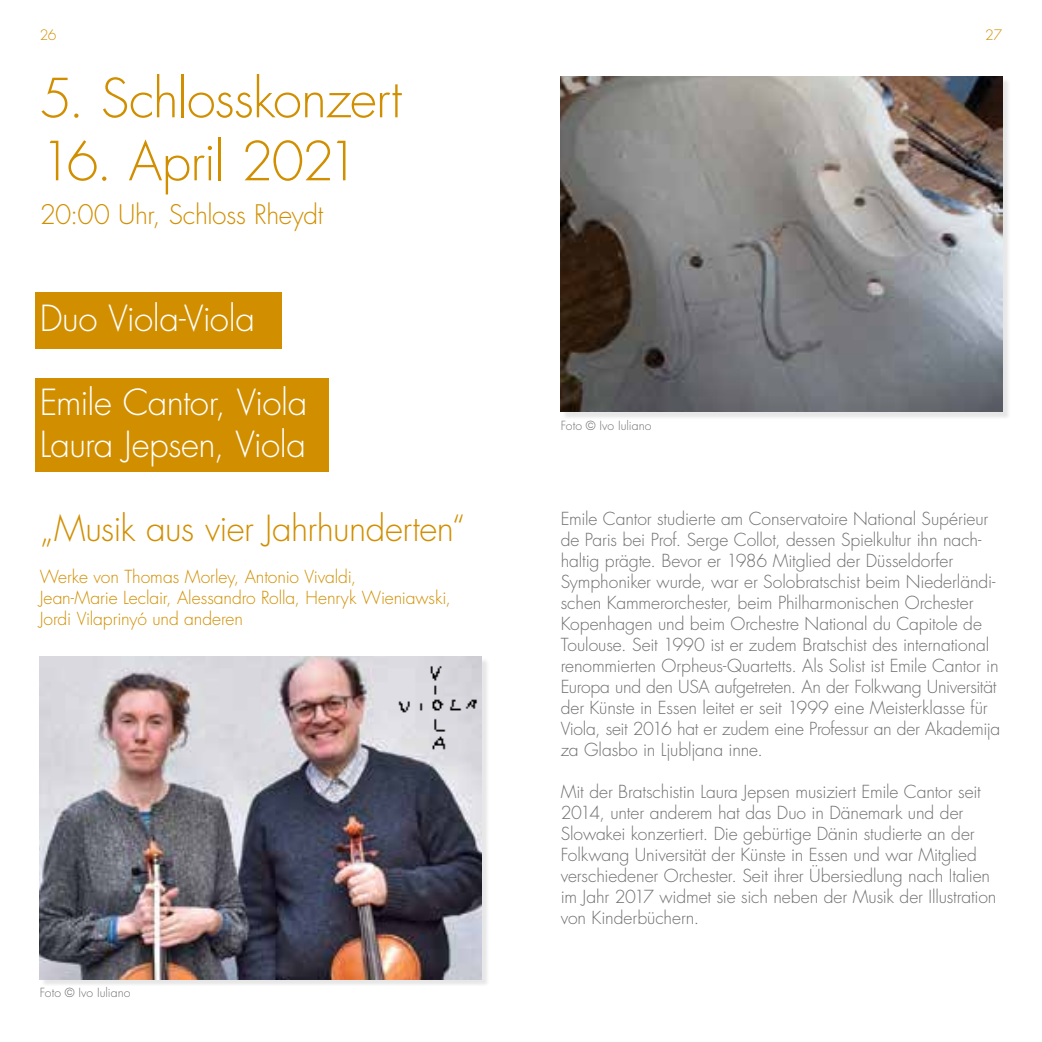
<style>
.page{position:relative;width:1042px;height:1042px;background:#fff}
.page>*{position:absolute;margin:0;border:0;box-sizing:border-box;transform-origin:0 0}
.t1{font:300 52.5px "Futura";letter-spacing:-.02em;color:#d18f00}
.t2{font:300 35px/42px "Futura";letter-spacing:-.015em;color:#fff}
.t3{font:300 35px "Futura";letter-spacing:-.02em;color:#d18f00}
.t4{font:300 26.25px "Futura";letter-spacing:-.015em;color:#d18f00}
.t5{font:300 17.5px/21px "Futura";letter-spacing:-.01em;color:#706f6f}
.t6{font:300 17.5px/21px "Futura";letter-spacing:-.005em;color:#d18f00}
.t7{font:300 14px "Futura";color:#d18f00}
.t8{font:300 12.25px "Futura";letter-spacing:.005em;color:#706f6f}
</style>
<div class="page">
<div style="left:562px;top:79px;width:448px;height:339px;background:#000;opacity:.1"></div>
<img style="left:561px;top:77px;width:441px;height:334px">
<div style="left:35px;top:293px;width:247px;height:56px;background:#d18f00"></div>
<div style="left:35px;top:378px;width:294px;height:93px;background:#d18f00"></div>
<div style="left:42px;top:658px;width:448px;height:328px;background:#000;opacity:.1"></div>
<img style="left:40px;top:656px;width:441px;height:323px">
<img style="left:393px;top:656px;width:88px;height:108px">
<p class="t7" style="left:40px;top:26px;width:18px">26</p>
<p class="t7" style="left:985px;top:26px;width:19px">27</p>
<h1 class="t1" style="left:40px;top:64px;width:364px">5. Schlosskonzert</h1>
<h1 class="t1" style="left:40px;top:127px;width:321px">16. April 2021</h1>
<h3 class="t4" style="left:40px;top:198px;width:285px">20:00 Uhr, Schloss Rheydt</h3>
<h2 class="t2" style="left:40px;top:297px;width:217px">Duo Viola-Viola</h2>
<h2 class="t2" style="left:40px;top:381px;width:269px">Emile Cantor, Viola<br>Laura Jepsen, Viola</h2>
<h2 class="t3" style="left:40px;top:505px;width:427px">„Musik aus vier Jahrhunderten“</h2>
<p class="t6" style="left:40px;top:566px;width:413px">Werke von Thomas Morley, Antonio Vivaldi,<br>Jean-Marie Leclair, Alessandro Rolla, Henryk Wieniawski,<br>Jordi Vilaprinyó und anderen</p>
<p class="t8" style="left:40px;top:985px;width:92px">Foto © Ivo Iuliano</p>
<p class="t8" style="left:561px;top:417px;width:92px">Foto © Ivo Iuliano</p>
<p class="t5" style="left:561px;top:508px;width:441px">Emile Cantor studierte am Conservatoire National Supérieur de Paris bei Prof. Serge Collot, dessen Spielkultur ihn nach&shy;haltig prägte. Bevor er 1986 Mitglied der Düsseldorfer Symphoniker wurde, war er Solobratschist beim Niederländi&shy;schen Kammerorchester, beim Philharmonischen Orchester Kopenhagen und beim Orchestre National du Capitole de Toulouse. Seit 1990 ist er zudem Bratschist des international renommierten Orpheus-Quartetts. Als Solist ist Emile Cantor in Europa und den USA aufgetreten. An der Folkwang Universität der Künste in Essen leitet er seit 1999 eine Meisterklasse für Viola, seit 2016 hat er zudem eine Professur an der Akademija za Glasbo in Ljubljana inne.</p>
<p class="t5" style="left:561px;top:781px;width:437px">Mit der Bratschistin Laura Jepsen musiziert Emile Cantor seit 2014, unter anderem hat das Duo in Dänemark und der Slowakei konzertiert. Die gebürtige Dänin studierte an der Folkwang Universität der Künste in Essen und war Mitglied verschiedener Orchester. Seit ihrer Übersiedlung nach Italien im Jahr 2017 widmet sie sich neben der Musik der Illustration von Kinderbüchern.</p>
</div>
